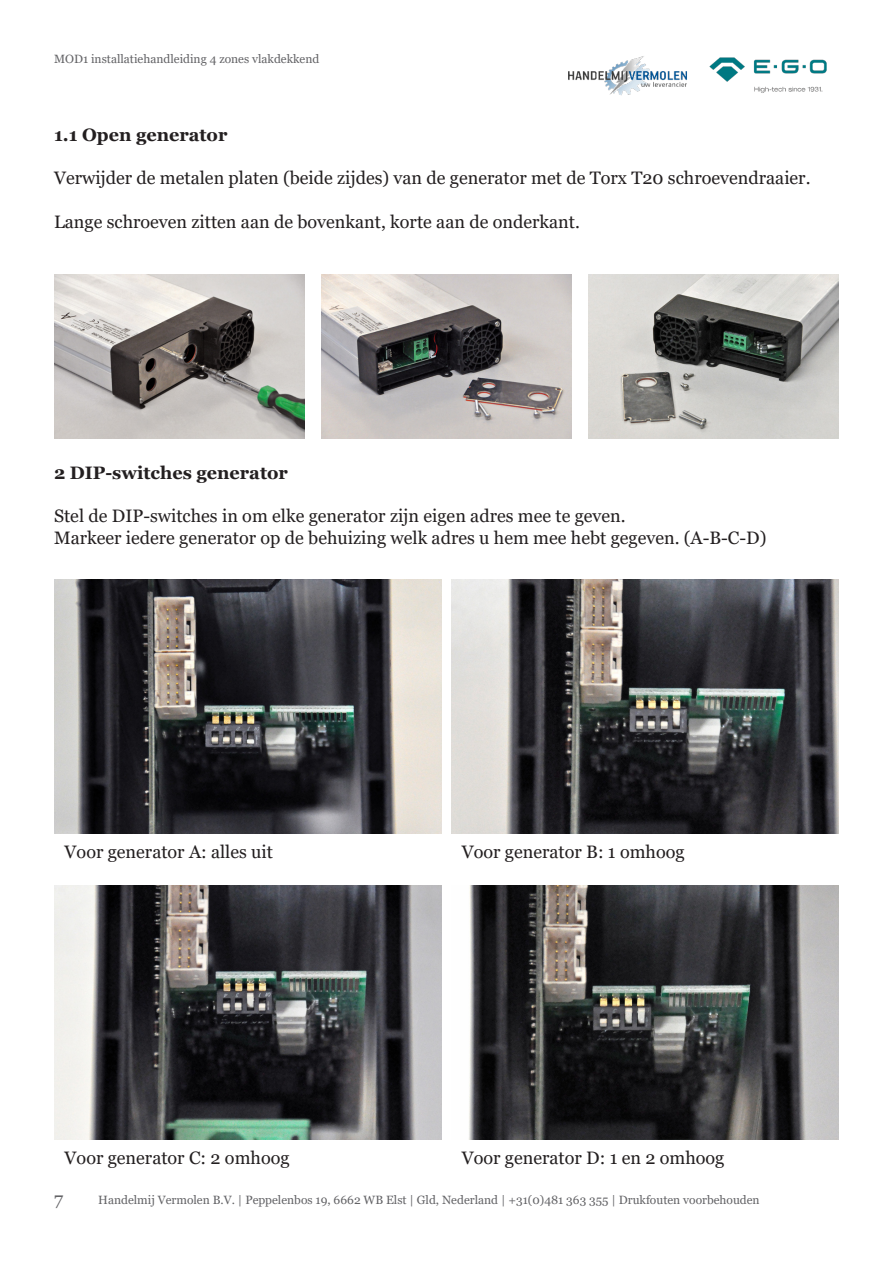
<style>
.page{position:relative;width:893px;height:1263px;background:#fff}
.page>*{position:absolute;margin:0;border:0;box-sizing:border-box;transform-origin:0 0}
.t1{font:18px "Georgia";color:#231f20}
.t2{font:700 18px "Georgia";color:#231f20}
.t3{font:18px "Georgia";color:#636366}
.t4{font:12px "Georgia";color:#636366}
</style>
<div class="page">
<img style="left:321px;top:274px;width:251px;height:164px">
<img style="left:54px;top:274px;width:251px;height:164px">
<img style="left:588px;top:274px;width:251px;height:164px">
<img style="left:54px;top:579px;width:388px;height:254px">
<img style="left:451px;top:579px;width:388px;height:254px">
<img style="left:54px;top:886px;width:388px;height:254px">
<img style="left:469px;top:886px;width:370px;height:254px">
<img style="left:709px;top:57px;width:118px;height:36px">
<img style="left:569px;top:56px;width:118px;height:40px">
<p class="t4" style="left:54px;top:52px;width:267px">MOD1 installatiehandleiding 4 zones vlakdekkend</p>
<p class="t2" style="left:54px;top:123px;width:175px">1.1 Open generator</p>
<p class="t1" style="left:54px;top:167px;width:758px">Verwijder de metalen platen (beide zijdes) van de generator met de Torx T20 schroevendraaier.</p>
<p class="t1" style="left:54px;top:210px;width:527px">Lange schroeven zitten aan de bovenkant, korte aan de onderkant.</p>
<p class="t2" style="left:54px;top:461px;width:235px">2 DIP-switches generator</p>
<p class="t1" style="left:54px;top:505px;width:573px">Stel de DIP-switches in om elke generator zijn eigen adres mee te geven.</p>
<p class="t1" style="left:54px;top:527px;width:714px">Markeer iedere generator op de behuizing welk adres u hem mee hebt gegeven. (A-B-C-D)</p>
<p class="t1" style="left:65px;top:841px;width:210px">Voor generator A: alles uit</p>
<p class="t1" style="left:462px;top:841px;width:224px">Voor generator B: 1 omhoog</p>
<p class="t1" style="left:65px;top:1147px;width:226px">Voor generator C: 2 omhoog</p>
<p class="t1" style="left:462px;top:1147px;width:264px">Voor generator D: 1 en 2 omhoog</p>
<p class="t3" style="left:54px;top:1188px;width:11px">7</p>
<p class="t4" style="left:98px;top:1192px;width:663px">Handelmij Vermolen B.V. | Peppelenbos 19, 6662 WB Elst | Gld, Nederland | +31(0)481 363 355 | Drukfouten voorbehouden</p>
</div>
